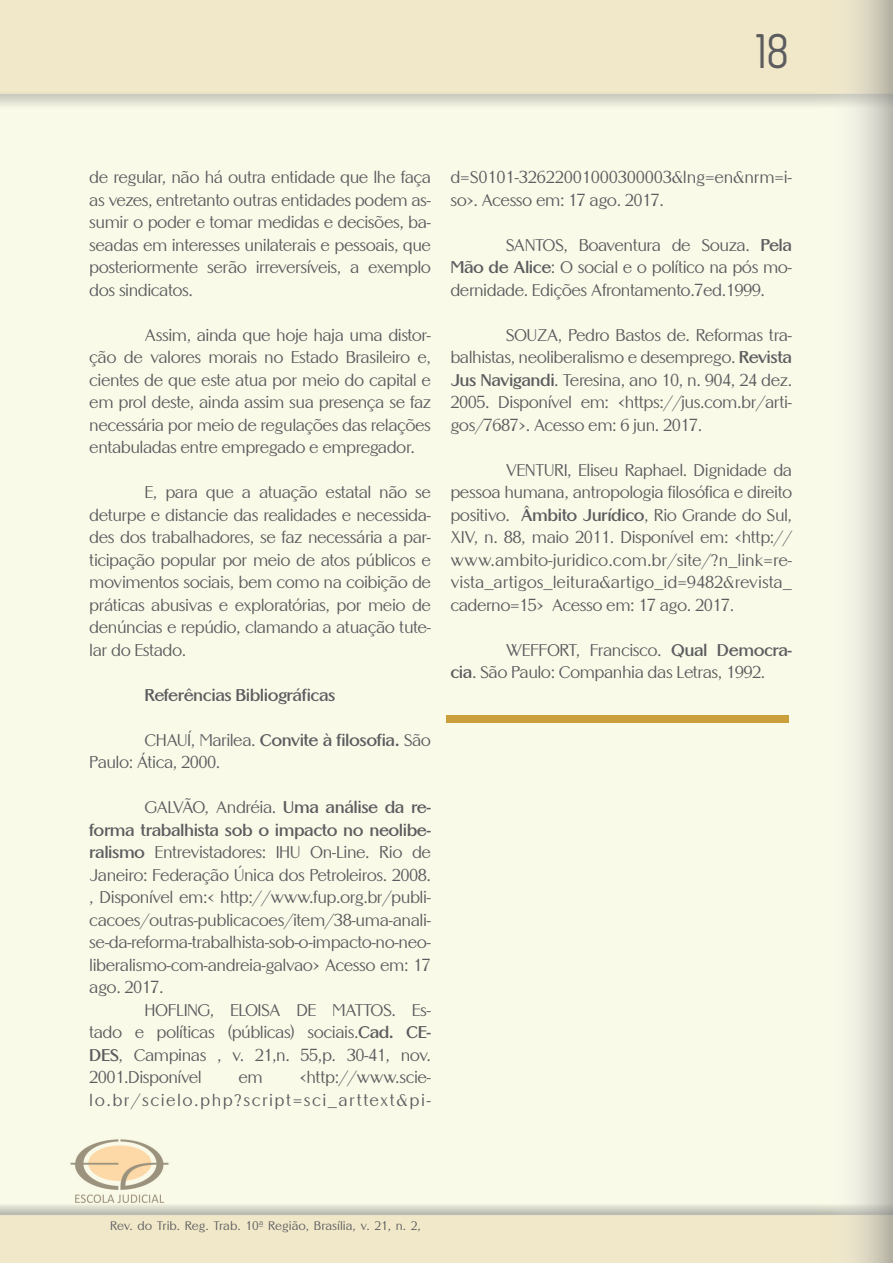
<style>
.page{position:relative;width:893px;height:1263px;background:#fff}
.page>*{position:absolute;margin:0;border:0;box-sizing:border-box;transform-origin:0 0}
.t1{font:49.5px "Zag";color:#5c5c5f}
.TEXTO_GERAL{font:16.5px/22.5px "Altrincham";letter-spacing:-.03em;color:#5c5c5f;text-align:justify}
.TEXTO_GERAL-2{font:16.5px/22.5px "Altrincham";letter-spacing:-.01em;color:#5c5c5f}
.TEXTO_GERAL-3{font:16.5px/22.5px "Altrincham";letter-spacing:.09em;color:#5c5c5f;text-align:right}
.TEXTO_GERAL-4{font:700 16.5px "Altrincham";letter-spacing:-.03em;color:#5c5c5f}
.t2{font:12px "Altrincham";color:#5c5c5f}
.s1{font-weight:700}
</style>
<div class="page">
<img style="left:0;top:0;width:811px;height:1263px">
<div style="left:446px;top:715px;width:343px;height:7px;background:#cb9f3c"></div>
<p class="t1" style="left:758px;top:24px;width:34px">18</p>
<p class="TEXTO_GERAL" style="left:89px;top:166px;width:343px">de regular, não há outra entidade que lhe faça as vezes, entretanto outras entidades podem as&shy;sumir o poder e tomar medidas e decisões, ba&shy;seadas em interesses unilaterais e pessoais, que posteriormente serão irreversíveis, a exemplo dos sindicatos.</p>
<p class="TEXTO_GERAL" style="left:89px;top:324px;width:343px;text-indent:55px">Assim, ainda que hoje haja uma distor&shy;ção de valores morais no Estado Brasileiro e, cientes de que este atua por meio do capital e em prol deste, ainda assim sua presença se faz necessária por meio de regulações das relações entabuladas entre empregado e empregador.</p>
<p class="TEXTO_GERAL" style="left:89px;top:481px;width:343px;text-indent:55px">E, para que a atuação estatal não se deturpe e distancie das realidades e necessida&shy;des dos trabalhadores, se faz necessária a par&shy;ticipação popular por meio de atos públicos e movimentos sociais, bem como na coibição de práticas abusivas e exploratórias, por meio de denúncias e repúdio, clamando a atuação tute&shy;lar do Estado.</p>
<p class="TEXTO_GERAL-4" style="left:145px;top:685px;width:192px">Referências Bibliográficas</p>
<p class="TEXTO_GERAL" style="left:89px;top:729px;width:343px;text-indent:55px">CHAUÍ, Marilea. <span class="s1">Convite à filosofia.</span> São<br>Paulo: Ática, 2000.</p>
<p class="TEXTO_GERAL" style="left:89px;top:796px;width:343px;text-indent:55px">GALVÃO, Andréia. <span class="s1">Uma análise da re&shy;forma trabalhista sob o impacto no neolibe&shy;ralismo</span> Entrevistadores: IHU On-Line. Rio de Janeiro: Federação Única dos Petroleiros. 2008. , Disponível em:&lt; http://www.fup.org.br/publi&shy;cacoes/outras-publicacoes/item/38-uma-anali&shy;se-da-reforma-trabalhista-sob-o-impacto-no-neo&shy;liberalismo-com-andreia-galvao&gt; Acesso em: 17 ago. 2017.</p>
<p class="TEXTO_GERAL" style="left:89px;top:999px;width:343px;text-indent:55px">HOFLING, ELOISA DE MATTOS. Es&shy;tado e políticas (públicas) sociais.<span class="s1">Cad. CE-DES</span>, Campinas , v. 21,n. 55,p. 30-41, nov.<br>2001.Disponível</p>
<p class="TEXTO_GERAL-3" style="left:89px;top:1066px;width:343px">&lt;http://www.scie&shy;lo.br/scielo.php?script=sci_arttext&amp;pi-</p>
<p class="TEXTO_GERAL" style="left:238px;top:1066px;width:26px">em</p>
<p class="TEXTO_GERAL-2" style="left:450px;top:166px;width:343px">d=S0101-32622001000300003&amp;lng=en&amp;nrm=i&shy;so&gt;. Acesso em: 17 ago. 2017.</p>
<p class="TEXTO_GERAL" style="left:450px;top:234px;width:343px;text-indent:55px">SANTOS, Boaventura de Souza. <span class="s1">Pela Mão de Alice</span>: O social e o político na pós mo&shy;dernidade. Edições Afrontamento.7ed.1999.</p>
<p class="TEXTO_GERAL" style="left:450px;top:324px;width:343px;text-indent:55px">SOUZA, Pedro Bastos de. Reformas tra&shy;balhistas, neoliberalismo e desemprego. <span class="s1">Revista Jus Navigandi</span>. Teresina, ano 10, n. 904, 24 dez.<br>2005. Disponível em: &lt;https://jus.com.br/arti&shy;gos/7687&gt;. Acesso em: 6 jun. 2017.</p>
<p class="TEXTO_GERAL" style="left:450px;top:459px;width:343px;text-indent:55px">VENTURI, Eliseu Raphael. Dignidade da pessoa humana, antropologia filosófica e direito positivo. <span class="s1">Âmbito Jurídico</span>, Rio Grande do Sul, XIV, n. 88, maio 2011. Disponível em: &lt;http:// www.ambito-juridico.com.br/site/?n_link=re&shy;vista_artigos_leitura&amp;artigo_id=9482&amp;revista_ caderno=15&gt; Acesso em: 17 ago. 2017.</p>
<p class="TEXTO_GERAL" style="left:450px;top:639px;width:343px;text-indent:55px">WEFFORT, Francisco. <span class="s1">Qual Democra&shy;cia</span>. São Paulo: Companhia das Letras, 1992.</p>
<p class="t2" style="left:110px;top:1219px;width:312px">Rev. do Trib. Reg. Trab. 10ª Região, Brasília, v. 21, n. 2,</p>
</div>
